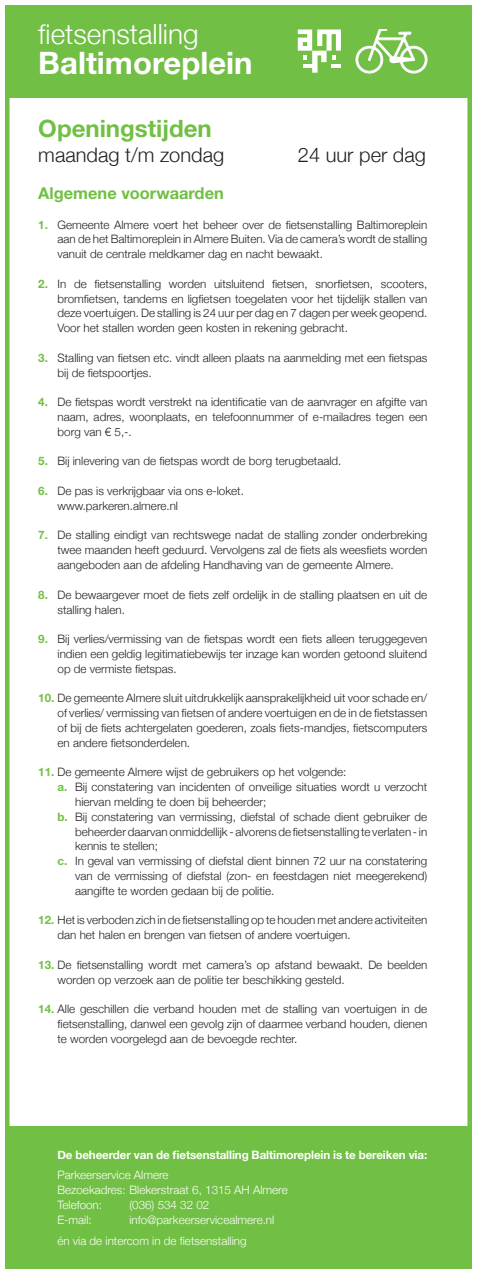
<style>
.page{position:relative;width:477px;height:1274px;background:#fff}
.page>*{position:absolute;margin:0;border:0;box-sizing:border-box;transform-origin:0 0}
.Standaard{font:700 31px "Helvetica Neue LT Std";color:#fff}
.Standaard-2{font:300 27.88px "Helvetica Neue";color:#fff}
.Standaard-3{font:700 24px "Helvetica Neue LT Std";color:#71bf44}
.Standaard-4{font:300 20px "Helvetica Neue";color:#231f20}
.Standaard-5{font:700 16.4px "Helvetica Neue LT Std";color:#71bf44}
.Standaard-6{font:300 11.6px/14.8px "Helvetica Neue";color:#231f20;text-align:justify}
.Standaard-7{font:300 11.6px "Helvetica Neue";color:#fff}
.Standaard-8{font:700 11.6px "Helvetica Neue";letter-spacing:-.01em;color:#fff}
.s1{font-family:"Helvetica Neue LT Std";font-weight:700;color:#71bf44}
</style>
<div class="page">
<div style="left:6px;top:6px;width:465px;height:91px;background:#71bf44"></div>
<div style="left:6px;top:1125px;width:465px;height:143px;background:#71bf44"></div>
<hr style="left:348px;top:29px;width:1px;height:44px;background:#fff">
<svg style="left:297px;top:29px;width:43px;height:44px"></svg>
<svg style="left:355px;top:29px;width:72px;height:44px"></svg>
<div style="left:5px;top:5px;width:466px;height:1263px;border:5px solid #71bf44"></div>
<p class="Standaard-2" style="left:38px;top:12px;width:161px">fietsenstalling</p>
<p class="Standaard" style="left:38px;top:43px;width:215px">Baltimoreplein</p>
<p class="Standaard-3" style="left:38px;top:113px;width:175px">Openingstijden</p>
<p class="Standaard-4" style="left:38px;top:139px;width:187px">maandag t/m zondag</p>
<p class="Standaard-4" style="left:297px;top:139px;width:129px">24 uur per dag</p>
<p class="Standaard-5" style="left:38px;top:183px;width:187px">Algemene voorwaarden</p>
<p class="Standaard-6" style="left:57px;top:216px;width:371px;text-indent:-19px"><span class="s1">1.</span> Gemeente Almere voert het beheer over de fietsenstalling Baltimoreplein aan de het Baltimoreplein in Almere Buiten. Via de camera’s wordt de stalling vanuit de centrale meldkamer dag en nacht bewaakt.</p>
<p class="Standaard-6" style="left:57px;top:275px;width:371px;text-indent:-19px"><span class="s1">2.</span> In de fietsenstalling worden uitsluitend fietsen, snorfietsen, scooters, bromfietsen, tandems en ligfietsen toegelaten voor het tijdelijk stallen van deze voertuigen. De stalling is 24 uur per dag en 7 dagen per week geopend.<br>Voor het stallen worden geen kosten in rekening gebracht.</p>
<p class="Standaard-6" style="left:57px;top:349px;width:371px;text-indent:-19px"><span class="s1">3.</span> Stalling van fietsen etc. vindt alleen plaats na aanmelding met een fietspas bij de fietspoortjes.</p>
<p class="Standaard-6" style="left:57px;top:394px;width:371px;text-indent:-19px"><span class="s1">4.</span> De fietspas wordt verstrekt na identificatie van de aanvrager en afgifte van naam, adres, woonplaats, en telefoonnummer of e-mailadres tegen een borg van € 5,-.</p>
<p class="Standaard-6" style="left:38px;top:453px;width:304px"><span class="s1">5.</span> Bij inlevering van de fietspas wordt de borg terugbetaald.</p>
<p class="Standaard-6" style="left:38px;top:482px;width:207px"><span class="s1">6.</span> De pas is verkrijgbaar via ons e-loket.</p>
<p class="Standaard-6" style="left:57px;top:497px;width:122px">www.parkeren.almere.nl</p>
<p class="Standaard-6" style="left:57px;top:527px;width:371px;text-indent:-19px"><span class="s1">7.</span> De stalling eindigt van rechtswege nadat de stalling zonder onderbreking twee maanden heeft geduurd. Vervolgens zal de fiets als weesfiets worden aangeboden aan de afdeling Handhaving van de gemeente Almere.</p>
<p class="Standaard-6" style="left:57px;top:586px;width:371px;text-indent:-19px"><span class="s1">8.</span> De bewaargever moet de fiets zelf ordelijk in de stalling plaatsen en uit de stalling halen.</p>
<p class="Standaard-6" style="left:57px;top:630px;width:371px;text-indent:-19px"><span class="s1">9.</span> Bij verlies/vermissing van de fietspas wordt een fiets alleen teruggegeven indien een geldig legitimatiebewijs ter inzage kan worden getoond sluitend op de vermiste fietspas.</p>
<p class="Standaard-6" style="left:57px;top:690px;width:371px;text-indent:-19px"><span class="s1">10.</span> De gemeente Almere sluit uitdrukkelijk aansprakelijkheid uit voor schade en/ of verlies/ vermissing van fietsen of andere voertuigen en de in de fietstassen of bij de fiets achtergelaten goederen, zoals fiets-mandjes, fietscomputers en andere fietsonderdelen.</p>
<p class="Standaard-6" style="left:38px;top:764px;width:309px"><span class="s1">11.</span> De gemeente Almere wijst de gebruikers op het volgende:</p>
<p class="Standaard-6" style="left:75px;top:778px;width:353px;text-indent:-18px"><span class="s1">a.</span> Bij constatering van incidenten of onveilige situaties wordt u verzocht hiervan melding te doen bij beheerder;</p>
<p class="Standaard-6" style="left:75px;top:808px;width:353px;text-indent:-18px"><span class="s1">b.</span> Bij constatering van vermissing, diefstal of schade dient gebruiker de beheerder daarvan onmiddellijk - alvorens de fietsenstalling te verlaten - in kennis te stellen;</p>
<p class="Standaard-6" style="left:75px;top:852px;width:353px;text-indent:-18px"><span class="s1">c.</span> In geval van vermissing of diefstal dient binnen 72 uur na constatering van de vermissing of diefstal (zon- en feestdagen niet meegerekend) aangifte te worden gedaan bij de politie.</p>
<p class="Standaard-6" style="left:57px;top:912px;width:371px;text-indent:-19px"><span class="s1">12.</span> Het is verboden zich in de fietsenstalling op te houden met andere activiteiten dan het halen en brengen van fietsen of andere voertuigen.</p>
<p class="Standaard-6" style="left:57px;top:956px;width:371px;text-indent:-19px"><span class="s1">13.</span> De fietsenstalling wordt met camera’s op afstand bewaakt. De beelden worden op verzoek aan de politie ter beschikking gesteld.</p>
<p class="Standaard-6" style="left:57px;top:1000px;width:371px;text-indent:-19px"><span class="s1">14.</span> Alle geschillen die verband houden met de stalling van voertuigen in de fietsenstalling, danwel een gevolg zijn of daarmee verband houden, dienen te worden voorgelegd aan de bevoegde rechter.</p>
<p class="Standaard-8" style="left:57px;top:1145px;width:371px">De beheerder van de fietsenstalling Baltimoreplein is te bereiken via:</p>
<p class="Standaard-7" style="left:57px;top:1165px;width:113px">Parkeerservice Almere</p>
<p class="Standaard-7" style="left:57px;top:1180px;width:231px">Bezoekadres: Blekerstraat 6, 1315 AH Almere</p>
<p class="Standaard-7" style="left:57px;top:1195px;width:46px">Telefoon:</p>
<p class="Standaard-7" style="left:129px;top:1195px;width:81px">(036) 534 32 02</p>
<p class="Standaard-7" style="left:57px;top:1210px;width:36px">E-mail:</p>
<p class="Standaard-7" style="left:129px;top:1210px;width:146px">info@parkeerservicealmere.nl</p>
<p class="Standaard-7" style="left:57px;top:1231px;width:190px">én via de intercom in de fietsenstalling</p>
</div>
